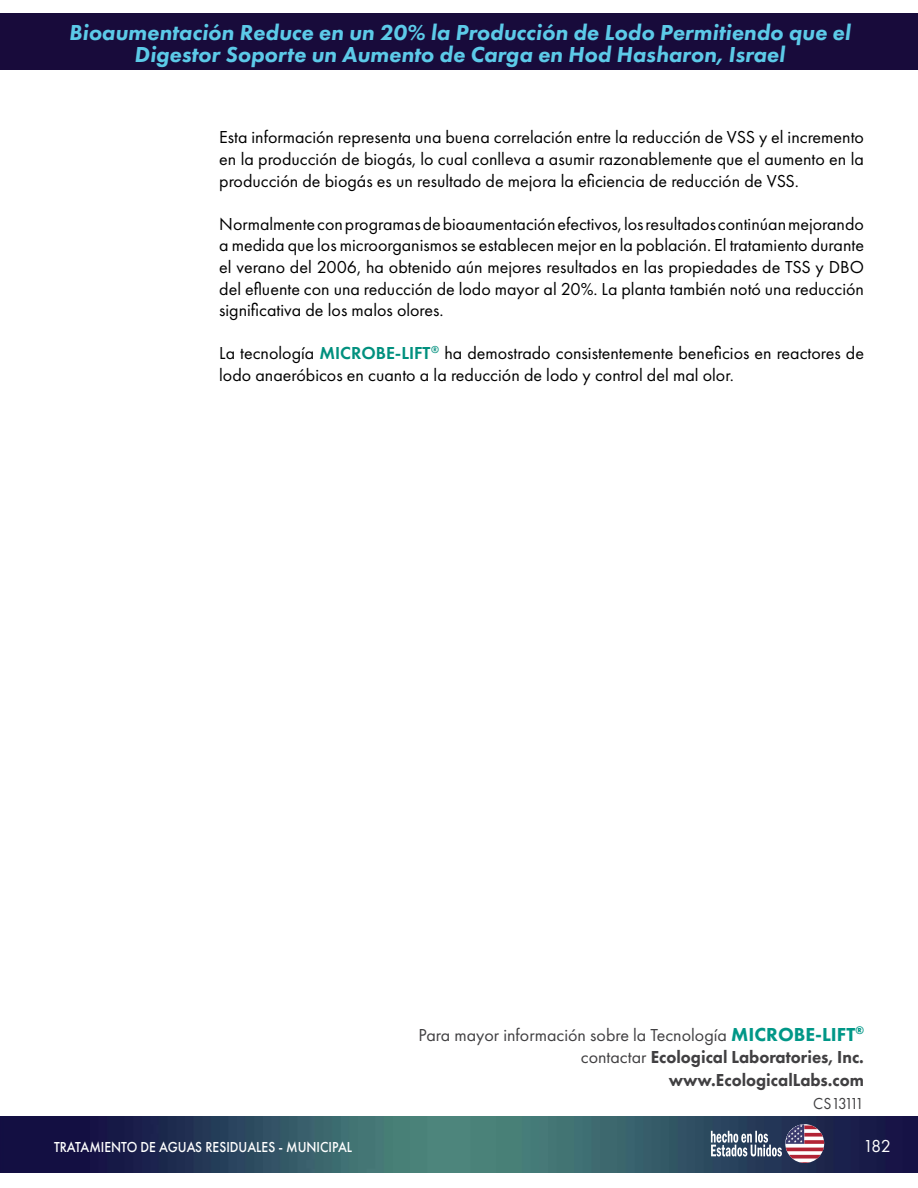
<style>
.page{position:relative;width:918px;height:1188px;background:#fff}
.page>*{position:absolute;margin:0;border:0;box-sizing:border-box;transform-origin:0 0}
.t1{font:italic 800 22.5px/22.5px "Futura PT";color:#5ccae8;text-align:center}
.t2{font:18px/21.6px "Futura PT";color:#000;text-align:justify}
.t3{font:800 18px/22.5px "Futura PT";color:#414042;text-align:right;scale:.94 1}
.t4{font:18px "Futura PT";color:#fff}
.t5{font:16.5px "Futura PT";letter-spacing:-.145em;color:#414042;scale:.94 1}
.t6{font:500 15px "Futura PT";color:#fff;scale:.9 1}
.s1{font-weight:600;color:#00907e}
.s2{font-weight:400}
.s3{font-size:19.5px;color:#009787}
</style>
<div class="page">
<div style="left:0;top:14px;width:918px;height:56px;background:#180b3b"></div>
<img style="left:0;top:1117px;width:918px;height:56px">
<svg style="left:711px;top:1124px;width:113px;height:39px;background:#6f6d83"></svg>
<p class="t1" style="left:69px;top:21px;width:783px">Bioaumentación Reduce en un 20% la Producción de Lodo Permitiendo que el<br>Digestor Soporte un Aumento de Carga en Hod Hasharon, Israel</p>
<p class="t2" style="left:219px;top:126px;width:646px">Esta información representa una buena correlación entre la reducción de VSS y el incremento en la producción de biogás, lo cual conlleva a asumir razonablemente que el aumento en la producción de biogás es un resultado de mejora la eficiencia de reducción de VSS.</p>
<p class="t2" style="left:219px;top:213px;width:646px">Normalmente con programas de bioaumentación efectivos, los resultados continúan mejorando a medida que los microorganismos se establecen mejor en la población. El tratamiento durante el verano del 2006, ha obtenido aún mejores resultados en las propiedades de TSS y DBO del efluente con una reducción de lodo mayor al 20%. La planta también notó una reducción significativa de los malos olores.</p>
<p class="t2" style="left:219px;top:342px;width:646px">La tecnología <span class="s1">MICROBE-LIFT</span><sup>®</sup> ha demostrado consistentemente beneficios en reactores de lodo anaeróbicos en cuanto a la reducción de lodo y control del mal olor.</p>
<p class="t3" style="left:418px;top:1023px;width:475px"><span class="s2">Para mayor información sobre la Tecnología</span> <span class="s3">MICROBE-LIFT</span><sup>® </sup><span class="s2">contactar</span> Ecological Laboratories, Inc. www.EcologicalLabs.com</p>
<p class="t6" style="left:54px;top:1138px;width:333px">TRATAMIENTO DE AGUAS RESIDUALES - MUNICIPAL</p>
<p class="t5" style="left:813px;top:1094px;width:55px">CS13111</p>
<p class="t4" style="left:863px;top:1135px;width:29px">182</p>
</div>
